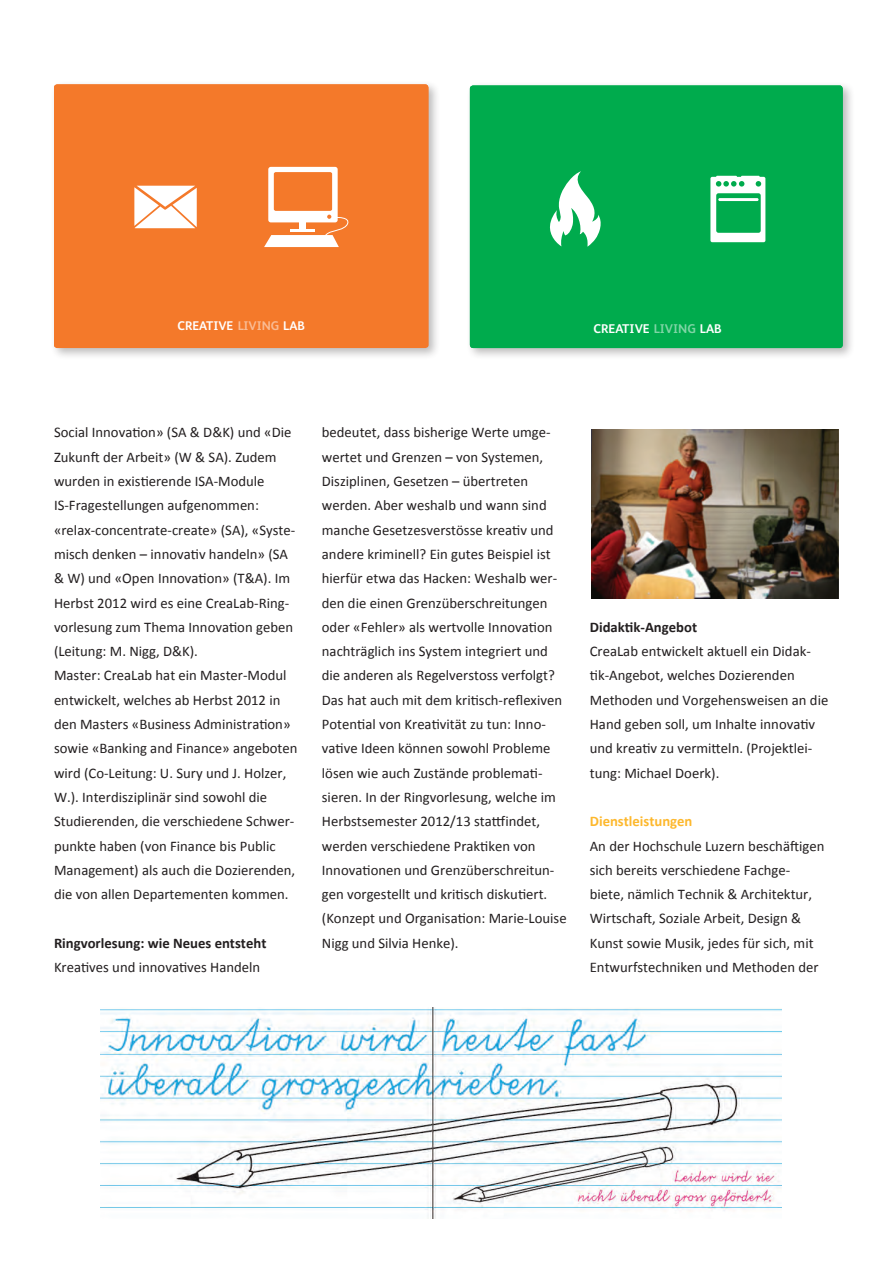
<style>
.page{position:relative;width:893px;height:1263px;background:#fff}
.page>*{position:absolute;margin:0;border:0;box-sizing:border-box;transform-origin:0 0}
.t1{font:14.7px/24.3px "Calibri";color:#231f20}
.t2{font:700 14.7px "Calibri";color:#231f20}
.t3{font:700 14.7px "Calibri";color:#fdb82d}
.t4{font:700 12.6px "FS Albert";color:#fff}
</style>
<div class="page">
<div style="left:466px;top:81px;width:389px;height:280px;background:#231f20;opacity:.3"></div>
<div style="left:470px;top:85px;width:373px;height:263px;background:#00ab4d"></div>
<div style="left:50px;top:80px;width:391px;height:281px;background:#231f20;opacity:.3"></div>
<div style="left:54px;top:84px;width:374px;height:264px;background:#f4792a"></div>
<img style="left:101px;top:1007px;width:681px;height:212px">
<img style="left:591px;top:430px;width:247px;height:168px">
<p class="t4" style="left:178px;top:317px;width:129px">CREATIVE LIVING LAB</p>
<p class="t4" style="left:593px;top:320px;width:130px">CREATIVE LIVING LAB</p>
<p class="t1" style="left:54px;top:420px;width:245px">Social Innovation» (SA &amp; D&amp;K) und «Die Zukunft der Arbeit» (W &amp; SA). Zudem wurden in existierende ISA-Module IS-Fragestellungen aufgenommen: «relax-concentrate-create» (SA), «Syste&shy;misch denken – innovativ handeln» (SA &amp; W) und «Open Innovation» (T&amp;A). Im Herbst 2012 wird es eine CreaLab-Ring&shy;vorlesung zum Thema Innovation geben (Leitung: M. Nigg, D&amp;K).<br>Master: CreaLab hat ein Master-Modul entwickelt, welches ab Herbst 2012 in den Masters «Business Administration» sowie «Banking and Finance» angeboten wird (Co-Leitung: U. Sury und J. Holzer, W.). Interdisziplinär sind sowohl die Studierenden, die verschiedene Schwer&shy;punkte haben (von Finance bis Public Management) als auch die Dozierenden, die von allen Departementen kommen.</p>
<p class="t2" style="left:54px;top:933px;width:214px">Ringvorlesung: wie Neues entsteht</p>
<p class="t1" style="left:54px;top:955px;width:208px">Kreatives und innovatives Handeln</p>
<p class="t1" style="left:322px;top:420px;width:246px">bedeutet, dass bisherige Werte umge&shy;wertet und Grenzen – von Systemen, Disziplinen, Gesetzen – übertreten werden. Aber weshalb und wann sind manche Gesetzesverstösse kreativ und andere kriminell? Ein gutes Beispiel ist hierfür etwa das Hacken: Weshalb wer&shy;den die einen Grenzüberschreitungen oder «Fehler» als wertvolle Innovation nachträglich ins System integriert und die anderen als Regelverstoss verfolgt?<br>Das hat auch mit dem kritisch-reflexiven Potential von Kreativität zu tun: Inno&shy;vative Ideen können sowohl Probleme lösen wie auch Zustände problemati&shy;sieren. In der Ringvorlesung, welche im Herbstsemester 2012/13 stattfindet, werden verschiedene Praktiken von Innovationen und Grenzüberschreitun&shy;gen vorgestellt und kritisch diskutiert. (Konzept und Organisation: Marie-Louise Nigg und Silvia Henke).</p>
<p class="t2" style="left:590px;top:617px;width:109px">Didaktik-Angebot</p>
<p class="t1" style="left:590px;top:639px;width:240px">CreaLab entwickelt aktuell ein Didak&shy;tik-Angebot, welches Dozierenden Methoden und Vorgehensweisen an die Hand geben soll, um Inhalte innovativ und kreativ zu vermitteln. (Projektlei&shy;tung: Michael Doerk).</p>
<p class="t3" style="left:590px;top:812px;width:104px">Dienstleistungen</p>
<p class="t1" style="left:590px;top:833px;width:236px">An der Hochschule Luzern beschäftigen sich bereits verschiedene Fachge&shy;biete, nämlich Technik &amp; Architektur, Wirtschaft, Soziale Arbeit, Design &amp; Kunst sowie Musik, jedes für sich, mit Entwurfstechniken und Methoden der</p>
</div>
